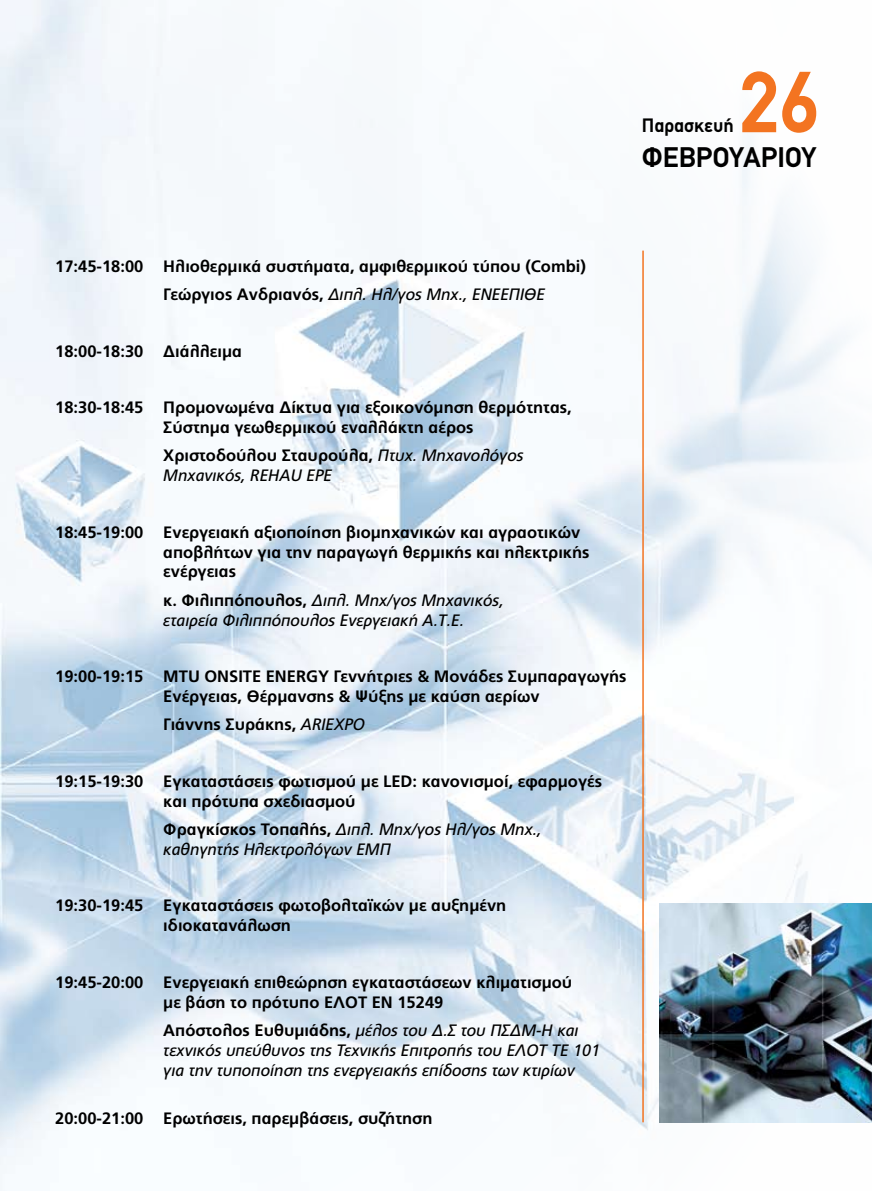
<style>
.page{position:relative;width:872px;height:1191px;background:#fff}
.page>*{position:absolute;margin:0;border:0;box-sizing:border-box;transform-origin:0 0}
.t1{font:700 87.15px "PF Din Text";color:#f37421;scale:.95 1}
.t2{font:700 28.65px "PF Din Text";color:#000}
.t3{font:700 19.5px "PF Din Text";color:#000}
.t4{font:700 16.5px/19.8px "PF Catalog";color:#000}
.t5{font:italic 16.5px/19.8px "PF Catalog";color:#000}
.s1{font-weight:400;font-style:italic}
.s2{font-weight:700;font-style:normal}
</style>
<div class="page">
<img style="left:0;top:0;width:872px;height:1191px">
<hr style="left:642px;top:251px;width:2px;height:871px;background:#f37421">
<img style="left:659px;top:903px;width:213px;height:219px">
<h1 class="t1" style="left:740px;top:51px;width:85px">26</h1>
<h2 class="t2" style="left:642px;top:140px;width:176px">ΦΕΒΡΟΥΑΡΙΟΥ</h2>
<p class="t3" style="left:642px;top:114px;width:93px">Παρασκευή</p>
<p class="t4" style="left:163px;top:252px;width:424px;line-height:28.3px;text-indent:-108px">17:45-18:00 Ηλιοθερμικά συστήματα, αμφιθερμικού τύπου (Combi)<br>Γεώργιος Ανδριανός, <span class="s1">Διπλ. Ηλ/γος Μηχ., ΕΝΕΕΠΙΘΕ</span></p>
<p class="t4" style="left:55px;top:341px;width:188px">18:00-18:30 Διάλλειμα</p>
<p class="t4" style="left:55px;top:398px;width:518px;text-align:center">18:30-18:45 Προμονωμένα Δίκτυα για εξοικονόμηση θερμότητας,<br>Σύστημα γεωθερμικού εναλλάκτη αέρος</p>
<p class="t5" style="left:163px;top:446px;width:362px"><span class="s2">Χριστοδούλου Σταυρούλα,</span> Πτυχ. Μηχανολόγος<br>Μηχανικός, REHAU EPE</p>
<p class="t4" style="left:163px;top:522px;width:428px;text-indent:-108px">18:45-19:00 Ενεργειακή αξιοποίηση βιομηχανικών και αγραοτικών αποβλήτων για την παραγωγή θερμικής και ηλεκτρικής ενέργειας</p>
<p class="t5" style="left:163px;top:590px;width:342px"><span class="s2">κ. Φιλιππόπουλος,</span> Διπλ. Μηχ/γος Μηχανικός, εταιρεία Φιλιππόπουλος Ενεργειακή Α.Τ.Ε.</p>
<p class="t4" style="left:163px;top:666px;width:465px;text-indent:-108px">19:00-19:15 ΜΤU OΝSITE ENERGY Γεννήτριες &amp; Μονάδες Συμπαραγωγής<br>Ενέργειας, Θέρμανσης &amp; Ψύξης με καύση αερίων</p>
<p class="t4" style="left:163px;top:714px;width:203px">Γιάννης Συράκης, <span class="s1">ARIEXPO</span></p>
<p class="t4" style="left:163px;top:771px;width:440px;text-indent:-108px">19:15-19:30 Εγκαταστάσεις φωτισμού με LED: κανονισμοί, εφαρμογές και πρότυπα σχεδιασμού</p>
<p class="t5" style="left:163px;top:819px;width:380px"><span class="s2">Φραγκίσκος Τοπαλής,</span> Διπλ. Μηχ/γος Ηλ/γος Μηχ., καθηγητής Ηλεκτρολόγων ΕΜΠ</p>
<p class="t4" style="left:163px;top:896px;width:344px;text-indent:-108px">19:30-19:45 Εγκαταστάσεις φωτοβολταϊκών με αυξημένη ιδιοκατανάλωση</p>
<p class="t4" style="left:163px;top:972px;width:410px;text-indent:-108px">19:45-20:00 Ενεργειακή επιθεώρηση εγκαταστάσεων κλιματισμού με βάση το πρότυπο ΕΛΟΤ ΕΝ 15249</p>
<p class="t5" style="left:163px;top:1020px;width:438px"><span class="s2">Απόστολος Ευθυμιάδης,</span> μέλος του Δ.Σ του ΠΣΔΜ-Η και τεχνικός υπεύθυνος της Τεχνικής Επιτροπής του ΕΛΟΤ ΤΕ 101 για την τυποποίηση της ενεργειακής επίδοσης των κτιρίων</p>
<p class="t4" style="left:55px;top:1108px;width:378px">20:00-21:00 Ερωτήσεις, παρεμβάσεις, συζήτηση</p>
</div>
